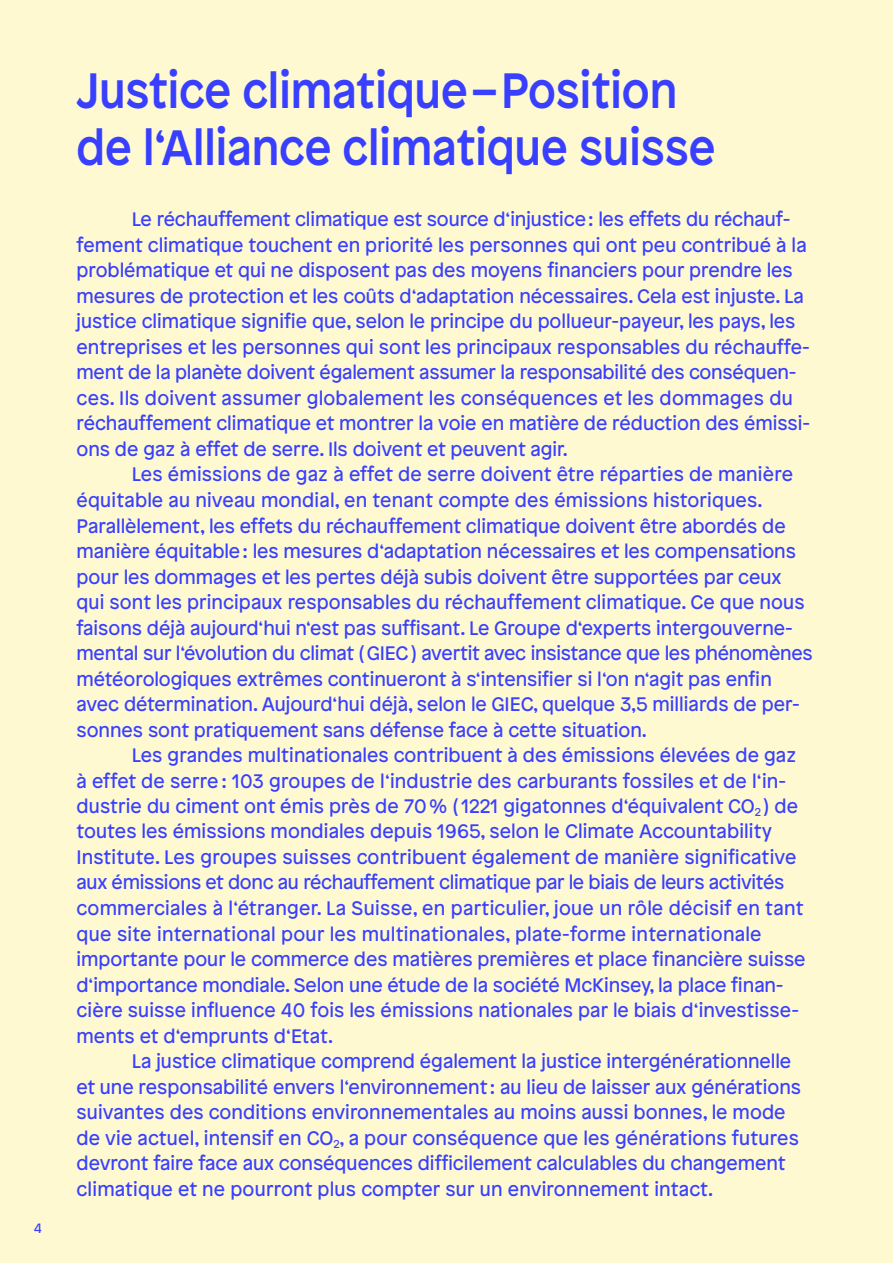
<style>
.page{position:relative;width:893px;height:1263px;background:#fef9d0}
.page>*{position:absolute;margin:0;border:0;box-sizing:border-box;transform-origin:0 0}
.t1{font:500 49.5px/57px "Patron";color:#383fff;scale:.92 1}
.t2{font:19.5px/25.5px "Patron";color:#383fff}
.t3{font:13.5px "Patron";color:#383fff}
</style>
<div class="page">
<p class="t3" style="left:34px;top:1218px;width:10px">4</p>
<h1 class="t1" style="left:77px;top:58px;width:696px">Justice climatique – Position de l‘Alliance climatique suisse</h1>
<p class="t2" style="left:77px;top:205px;width:735px;text-indent:55px">Le réchauffement climatique est source d‘injustice : les effets du réchauf&shy;fement climatique touchent en priorité les personnes qui ont peu contribué à la problématique et qui ne disposent pas des moyens financiers pour prendre les mesures de protection et les coûts d‘adaptation nécessaires. Cela est injuste. La justice climatique signifie que, selon le principe du pollueur-payeur, les pays, les entreprises et les personnes qui sont les principaux responsables du réchauffe&shy;ment de la planète doivent également assumer la responsabilité des conséquen&shy;ces. Ils doivent assumer globalement les conséquences et les dommages du réchauffement climatique et montrer la voie en matière de réduction des émissi&shy;ons de gaz à effet de serre. Ils doivent et peuvent agir.</p>
<p class="t2" style="left:77px;top:461px;width:738px;text-indent:55px">Les émissions de gaz à effet de serre doivent être réparties de manière équitable au niveau mondial, en tenant compte des émissions historiques.<br>Parallèlement, les effets du réchauffement climatique doivent être abordés de manière équitable : les mesures d‘adaptation nécessaires et les compensations pour les dommages et les pertes déjà subis doivent être supportées par ceux qui sont les principaux responsables du réchauffement climatique. Ce que nous faisons déjà aujourd‘hui n‘est pas suffisant. Le Groupe d‘experts intergouverne&shy;mental sur l‘évolution du climat ( GIEC ) avertit avec insistance que les phénomènes météorologiques extrêmes continueront à s‘intensifier si l‘on n‘agit pas enfin avec détermination. Aujourd‘hui déjà, selon le GIEC, quelque 3,5 milliards de per&shy;sonnes sont pratiquement sans défense face à cette situation.</p>
<p class="t2" style="left:77px;top:741px;width:731px;text-indent:55px">Les grandes multinationales contribuent à des émissions élevées de gaz à effet de serre : 103 groupes de l‘industrie des carburants fossiles et de l‘in&shy;dustrie du ciment ont émis près de 70 % ( 1221 gigatonnes d‘équivalent CO<sub>2</sub> ) de toutes les émissions mondiales depuis 1965, selon le Climate Accountability Institute. Les groupes suisses contribuent également de manière significative aux émissions et donc au réchauffement climatique par le biais de leurs activités commerciales à l‘étranger. La Suisse, en particulier, joue un rôle décisif en tant que site international pour les multinationales, plate-forme internationale importante pour le commerce des matières premières et place financière suisse d‘importance mondiale. Selon une étude de la société McKinsey, la place finan&shy;cière suisse influence 40 fois les émissions nationales par le biais d‘investisse&shy;ments et d‘emprunts d‘Etat.</p>
<p class="t2" style="left:77px;top:1047px;width:726px;text-indent:55px">La justice climatique comprend également la justice intergénérationnelle et une responsabilité envers l‘environnement : au lieu de laisser aux générations suivantes des conditions environnementales au moins aussi bonnes, le mode de vie actuel, intensif en CO<sub>2</sub>, a pour conséquence que les générations futures devront faire face aux conséquences difficilement calculables du changement climatique et ne pourront plus compter sur un environnement intact.</p>
</div>
